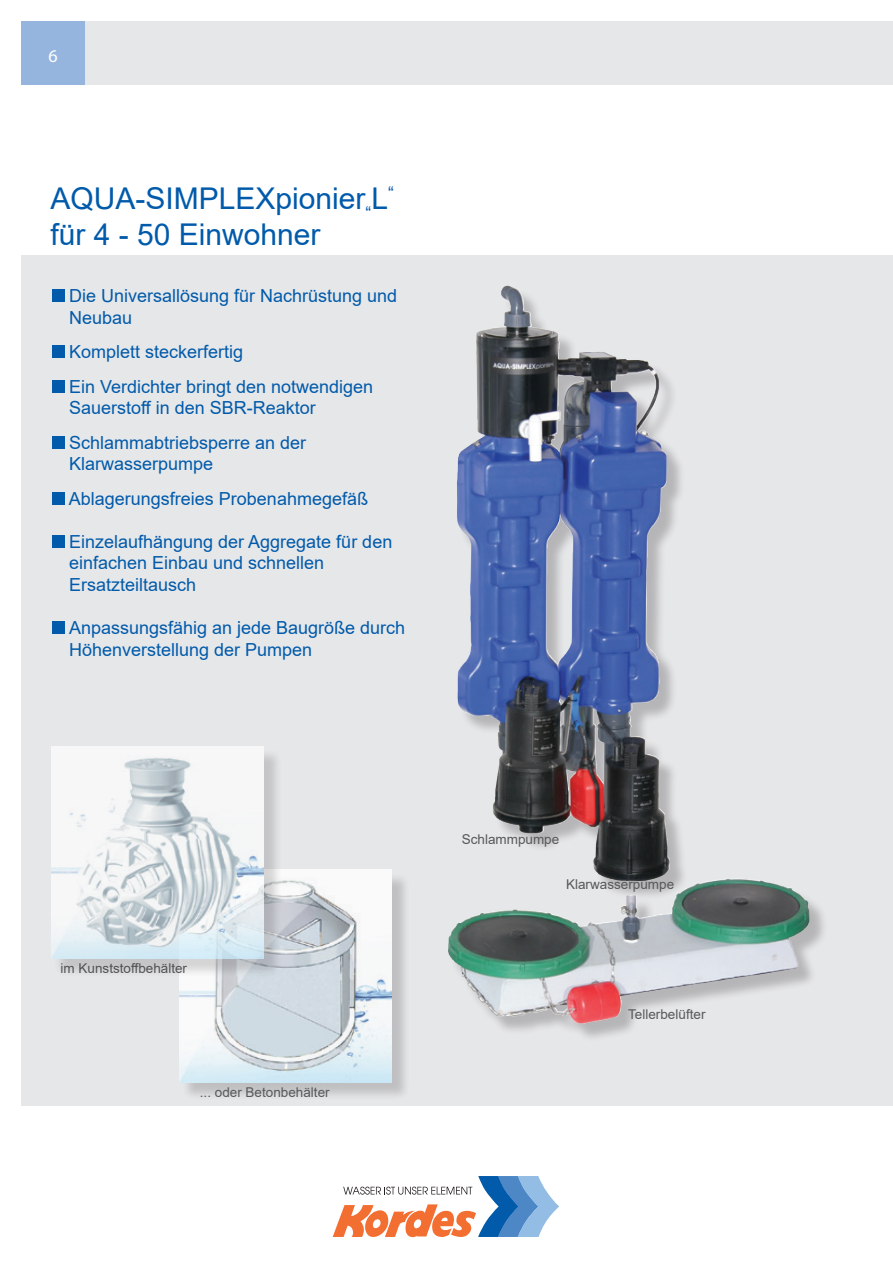
<style>
.page{position:relative;width:893px;height:1263px;background:#fff}
.page>*{position:absolute;margin:0;border:0;box-sizing:border-box;transform-origin:0 0}
.t1{font:30px "Arial";color:#015aaa}
.t2{font:18px/21.6px "Arial";color:#015aaa}
.t3{font:18px "Myriad Pro";color:#fff}
.t4{font:13.5px "Arial";color:#57585a}
</style>
<div class="page">
<div style="left:21px;top:255px;width:872px;height:851px;background:#e6e7e9"></div>
<div style="left:85px;top:21px;width:808px;height:64px;background:#e6e7e9"></div>
<div style="left:21px;top:21px;width:64px;height:64px;background:#95b5de"></div>
<svg style="left:333px;top:1176px;width:226px;height:61px"></svg>
<div style="left:451px;top:288px;width:377px;height:754px;background:#231f20;opacity:.25"></div>
<img style="left:457px;top:285px;width:54px;height:422px">
<div style="left:52px;top:289px;width:13px;height:13px;background:#015aaa"></div>
<div style="left:52px;top:345px;width:13px;height:13px;background:#015aaa"></div>
<div style="left:52px;top:380px;width:13px;height:13px;background:#015aaa"></div>
<div style="left:52px;top:436px;width:13px;height:13px;background:#015aaa"></div>
<div style="left:52px;top:492px;width:13px;height:12px;background:#015aaa"></div>
<div style="left:52px;top:535px;width:13px;height:13px;background:#015aaa"></div>
<div style="left:52px;top:621px;width:13px;height:13px;background:#015aaa"></div>
<div style="left:182px;top:872px;width:229px;height:229px;background:#231f20;opacity:.25"></div>
<img style="left:179px;top:870px;width:213px;height:212px">
<div style="left:53px;top:748px;width:229px;height:229px;background:#231f20;opacity:.25"></div>
<img style="left:51px;top:746px;width:213px;height:213px">
<p class="t3" style="left:48px;top:45px;width:11px">6</p>
<p class="t1" style="left:50px;top:178px;width:345px">AQUA-SIMPLEXpionier<sub>“</sub>L<sup>“</sup></p>
<p class="t1" style="left:50px;top:214px;width:272px">für 4 - 50 Einwohner</p>
<p class="t2" style="left:69px;top:285px;width:330px">Die Universallösung für Nachrüstung und<br>Neubau</p>
<p class="t2" style="left:69px;top:341px;width:176px">Komplett steckerfertig</p>
<p class="t2" style="left:69px;top:375px;width:306px">Ein Verdichter bringt den notwendigen<br>Sauerstoff in den SBR-Reaktor</p>
<p class="t2" style="left:69px;top:431px;width:239px">Schlammabtriebsperre an der<br>Klarwasserpumpe</p>
<p class="t2" style="left:69px;top:487px;width:301px">Ablagerungsfreies Probenahmegefäß</p>
<p class="t2" style="left:69px;top:530px;width:325px">Einzelaufhängung der Aggregate für den einfachen Einbau und schnellen<br>Ersatzteiltausch</p>
<p class="t2" style="left:69px;top:617px;width:338px">Anpassungsfähig an jede Baugröße durch<br>Höhenverstellung der Pumpen</p>
<p class="t4" style="left:61px;top:959px;width:128px">im Kunststoffbehälter</p>
<p class="t4" style="left:200px;top:1083px;width:131px">... oder Betonbehälter</p>
<p class="t4" style="left:462px;top:829px;width:99px">Schlammpumpe</p>
<p class="t4" style="left:566px;top:875px;width:110px">Klarwasserpumpe</p>
<p class="t4" style="left:628px;top:1005px;width:79px">Tellerbelüfter</p>
</div>
